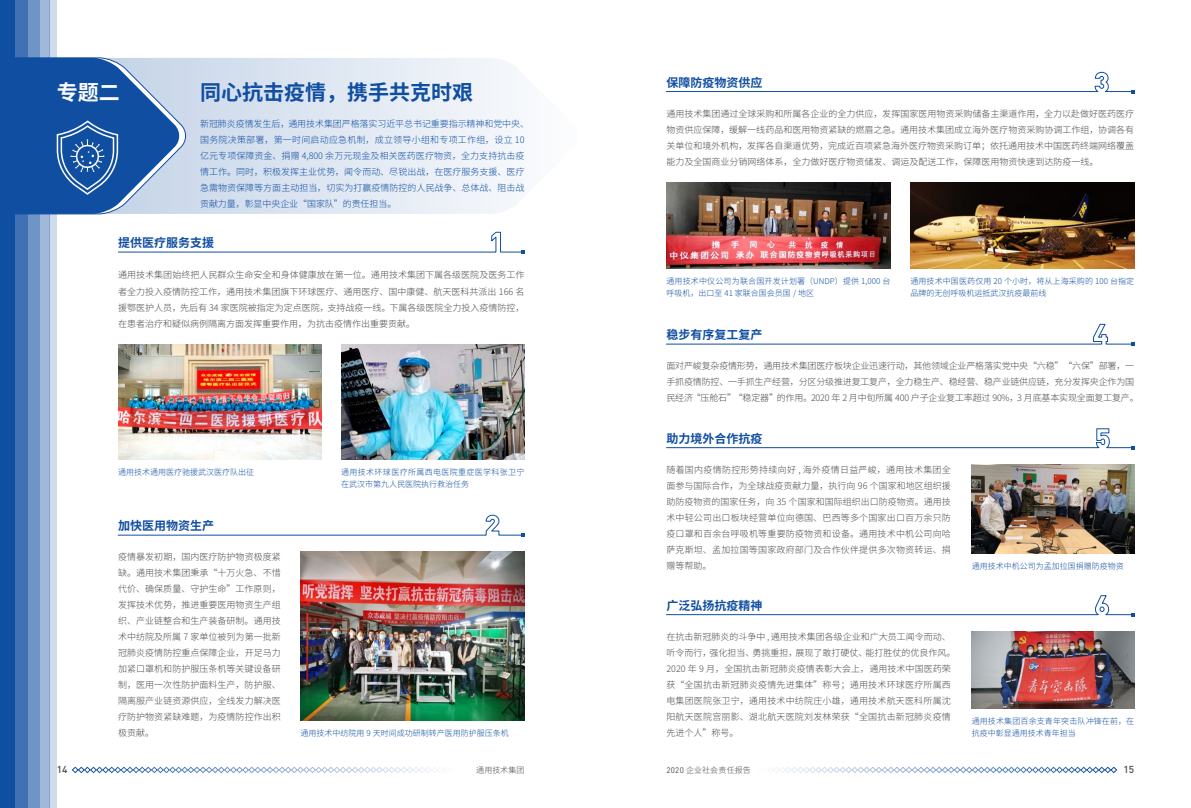
<style>
.page{position:relative;width:1191px;height:808px;background:#fff}
.page>*{position:absolute;margin:0;border:0;box-sizing:border-box;transform-origin:0 0}
.t1{font:700 21px "Source Han Sans CN";color:#104ea1}
.t2{font:700 21px "Source Han Sans CN";color:#fff}
.t3{font:700 12px "Source Han Sans CN";color:#104ea1}
.t4{font:500 10px "DIN";color:#4c4948}
.t5{font:300 9px/16px "Source Han Sans CN";color:#4c4948;text-align:justify}
.t6{font:300 9px/16px "Source Han Sans CN";color:#104ea1}
.t7{font:300 9px/16px "Source Han Sans CN";letter-spacing:-.02em;color:#4c4948}
.t8{font:300 8px/12px "Source Han Sans CN";color:#104ea1}
.t9{font:300 8px/12px "Source Han Sans CN";letter-spacing:.045em;color:#104ea1}
.t10{font:300 8px "Source Han Sans CN";letter-spacing:.02em;color:#4c4948}
.s1{font-family:"DIN";font-weight:400}
</style>
<div class="page">
<svg style="left:770px;top:766px;width:347px;height:7px"></svg>
<svg style="left:72px;top:766px;width:369px;height:7px"></svg>
<img style="left:341px;top:345px;width:183px;height:115px">
<img style="left:118px;top:345px;width:203px;height:115px">
<img style="left:300px;top:552px;width:224px;height:168px">
<svg style="left:187px;top:58px;width:327px;height:156px"></svg>
<div style="left:0;top:0;width:14px;height:808px;background:#104ea1"></div>
<div style="left:14px;top:0;width:14px;height:808px;background:#3f71b3"></div>
<div style="left:28px;top:0;width:12px;height:808px;background:#6f94c6"></div>
<div style="left:40px;top:0;width:9px;height:808px;background:#a0b8d9"></div>
<div style="left:49px;top:0;width:8px;height:808px;background:#d0dcec"></div>
<svg style="left:14px;top:58px;width:173px;height:156px;background:#4475b5"></svg>
<svg style="left:118px;top:232px;width:406px;height:22px"></svg>
<svg style="left:117px;top:514px;width:407px;height:23px"></svg>
<img style="left:910px;top:183px;width:224px;height:86px">
<img style="left:666px;top:183px;width:224px;height:86px">
<img style="left:971px;top:465px;width:163px;height:88px">
<svg style="left:666px;top:72px;width:468px;height:21px"></svg>
<svg style="left:666px;top:324px;width:468px;height:22px"></svg>
<svg style="left:666px;top:428px;width:468px;height:21px"></svg>
<svg style="left:666px;top:595px;width:468px;height:21px"></svg>
<img style="left:971px;top:632px;width:163px;height:77px">
<h1 class="t2" style="left:57px;top:80px;width:64px">专题二</h1>
<h1 class="t1" style="left:200px;top:80px;width:274px">同心抗击疫情，携手共克时艰</h1>
<h2 class="t3" style="left:666px;top:75px;width:97px">保障防疫物资供应</h2>
<p class="t5" style="left:666px;top:105px;width:469px">通用技术集团通过全球采购和所属各企业的全力供应，发挥国家医用物资采购储备主渠道作用，全力以赴做好医药医疗物资供应保障，缓解一线药品和医用物资紧缺的燃眉之急。通用技术集团成立海外医疗物资采购协调工作组，协调各有关单位和境外机构，发挥各自渠道优势，完成近百项紧急海外医疗物资采购订单；依托通用技术中国医药终端网络覆盖能力及全国商业分销网络体系，全力做好医疗物资储发、调运及配送工作，保障医用物资快速到达防疫一线。</p>
<p class="t6" style="left:200px;top:116px;width:330px">新冠肺炎疫情发生后，通用技术集团严格落实习近平总书记重要指示精神和党中央、国务院决策部署，第一时间启动应急机制，成立领导小组和专项工作组，设立 10亿元专项保障资金、捐赠 4,800 余万元现金及相关医药医疗物资，全力支持抗击疫情工作。同时，积极发挥主业优势，闻令而动、尽锐出战，在医疗服务支援、医疗急需物资保障等方面主动担当，切实为打赢疫情防控的人民战争、总体战、阻击战贡献力量，彰显中央企业“国家队”的责任担当。</p>
<h2 class="t3" style="left:118px;top:236px;width:97px">提供医疗服务支援</h2>
<p class="t5" style="left:118px;top:267px;width:408px">通用技术集团始终把人民群众生命安全和身体健康放在第一位。通用技术集团下属各级医院及医务工作者全力投入疫情防控工作，通用技术集团旗下环球医疗、通用医疗、国中康健、航天医科共派出 166 名援鄂医护人员，先后有 34 家医院被指定为定点医院，支持战疫一线。下属各级医院全力投入疫情防控，在患者治疗和疑似病例隔离方面发挥重要作用，为抗击疫情作出重要贡献。</p>
<p class="t8" style="left:118px;top:467px;width:137px">通用技术通用医疗驰援武汉医疗队出征</p>
<h2 class="t3" style="left:118px;top:518px;width:97px">加快医用物资生产</h2>
<p class="t5" style="left:118px;top:548px;width:164px">疫情暴发初期，国内医疗防护物资极度紧缺。通用技术集团秉承“十万火急、不惜代价、确保质量、守护生命”工作原则，发挥技术优势，推进重要医用物资生产组织、产业链整合和生产装备研制。通用技术中纺院及所属 7 家单位被列为第一批新冠肺炎疫情防控重点保障企业，开足马力加紧口罩机和防护服压条机等关键设备研制，医用一次性防护面料生产，防护服、隔离服产业链资源供应，全线发力解决医疗防护物资紧缺难题，为疫情防控作出积极贡献。</p>
<p class="t9" style="left:341px;top:467px;width:185px">通用技术环球医疗所属西电医院重症医学科张卫宁在武汉市第九人民医院执行救治任务</p>
<p class="t8" style="left:300px;top:727px;width:210px">通用技术中纺院用 9 天时间成功研制转产医用防护服压条机</p>
<p class="t8" style="left:666px;top:276px;width:225px">通用技术中仪公司为联合国开发计划署（UNDP）提供 1,000 台呼吸机，出口至 41 家联合国会员国 / 地区</p>
<p class="t8" style="left:910px;top:276px;width:225px">通用技术中国医药仅用 20 个小时，将从上海采购的 100 台指定品牌的无创呼吸机运抵武汉抗疫最前线</p>
<h2 class="t3" style="left:666px;top:328px;width:97px">稳步有序复工复产</h2>
<p class="t7" style="left:666px;top:358px;width:474px">面对严峻复杂疫情形势，通用技术集团医疗板块企业迅速行动，其他领域企业严格落实党中央“六稳”“六保”部署，一手抓疫情防控、一手抓生产经营，分区分级推进复工复产，全力稳生产、稳经营、稳产业链供应链，充分发挥央企作为国民经济“压舱石”“稳定器”的作用。2020 年 2 月中旬所属 400 户子企业复工率超过 90%，3 月底基本实现全面复工复产。</p>
<h2 class="t3" style="left:666px;top:432px;width:97px">助力境外合作抗疫</h2>
<p class="t5" style="left:666px;top:461px;width:286px">随着国内疫情防控形势持续向好 , 海外疫情日益严峻，通用技术集团全面参与国际合作，为全球战疫贡献力量，执行向 96 个国家和地区组织援助防疫物资的国家任务，向 35 个国家和国际组织出口防疫物资。通用技术中轻公司出口板块经营单位向德国、巴西等多个国家出口百万余只防疫口罩和百余台呼吸机等重要防疫物资和设备。通用技术中机公司向哈萨克斯坦、孟加拉国等国家政府部门及合作伙伴提供多次物资转运、捐赠等帮助。</p>
<p class="t8" style="left:971px;top:560px;width:153px">通用技术中机公司为孟加拉国捐赠防疫物资</p>
<h2 class="t3" style="left:666px;top:598px;width:97px">广泛弘扬抗疫精神</h2>
<p class="t5" style="left:666px;top:628px;width:290px;text-align:left">在抗击新冠肺炎的斗争中 , 通用技术集团各级企业和广大员工闻令而动、听令而行，强化担当、勇挑重担，展现了敢打硬仗、能打胜仗的优良作风。2020 年 9 月，全国抗击新冠肺炎疫情表彰大会上，通用技术中国医药荣获“全国抗击新冠肺炎疫情先进集体”称号；通用技术环球医疗所属西电集团医院张卫宁，通用技术中纺院庄小雄，通用技术航天医科所属沈阳航天医院宫丽影、湖北航天医院刘发林荣获“全国抗击新冠肺炎疫情先进个人”称号。</p>
<p class="t8" style="left:971px;top:715px;width:164px">通用技术集团百余支青年突击队冲锋在前，在抗疫中彰显通用技术青年担当</p>
<p class="t4" style="left:57px;top:763px;width:12px">14</p>
<p class="t10" style="left:666px;top:765px;width:86px"><span class="s1">2020</span> 企业社会责任报告</p>
<p class="t4" style="left:1123px;top:763px;width:12px">15</p>
<p class="t10" style="left:476px;top:765px;width:50px">通用技术集团</p>
</div>
